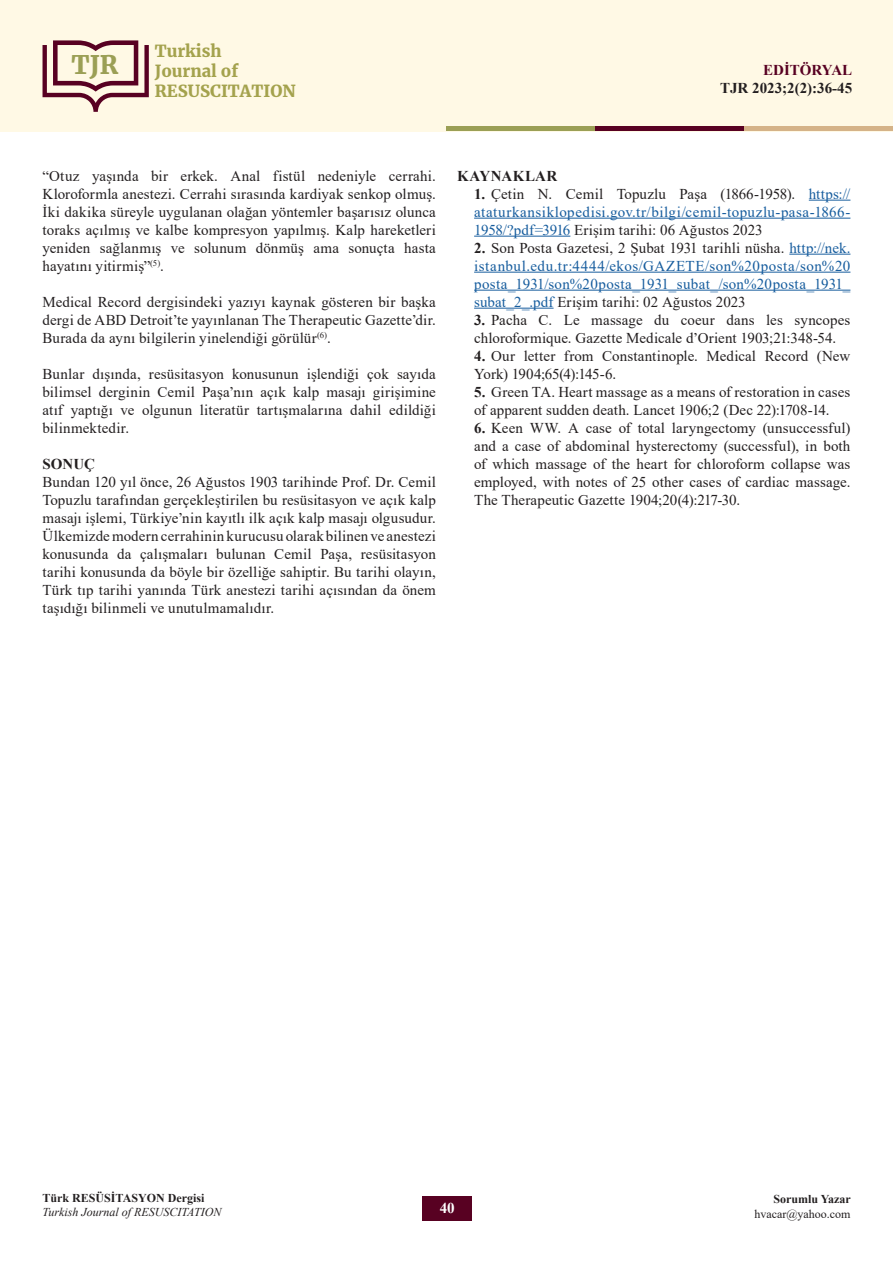
<style>
.page{position:relative;width:893px;height:1263px;background:#fff}
.page>*{position:absolute;margin:0;border:0;box-sizing:border-box;transform-origin:0 0}
.t1{font:900 25.35px "Merriweather";color:#9b9f55}
.t2{font:900 16.5px/19.8px "Merriweather";color:#a4a24d}
.t3{font:15px/18px "Times New Roman";letter-spacing:.01em;color:#231f20;text-align:justify}
.t4{font:15px/18px "Times New Roman";letter-spacing:.015em;color:#175d9e;text-align:justify}
.t5{font:700 15px "Times New Roman";color:#231f20}
.t6{font:700 15px "Times New Roman";color:#580122}
.t7{font:700 15px "Times New Roman";letter-spacing:.03em;color:#231f20}
.t8{font:700 15px "Times New Roman";color:#fff}
.t9{font:700 12px "Times New Roman";color:#231f20}
.t10{font:italic 12px "Times New Roman";color:#231f20}
.t11{font:12px "Times New Roman";color:#231f20}
.s1{font-weight:700;color:#231f20}
.s2{color:#231f20}
.s3{font-weight:700}
</style>
<div class="page">
<div style="left:0;top:0;width:893px;height:131px;background:#fff9e5"></div>
<svg style="left:43px;top:40px;width:106px;height:72px"></svg>
<div style="left:446px;top:126px;width:149px;height:5px;background:#9b9f55"></div>
<div style="left:595px;top:126px;width:149px;height:5px;background:#580122"></div>
<div style="left:744px;top:126px;width:149px;height:5px;background:#d5b388"></div>
<div style="left:422px;top:1196px;width:50px;height:24px;background:#580122"></div>
<hr style="left:809px;top:200px;width:41px;height:1px;background:#175d9e">
<hr style="left:474px;top:218px;width:376px;height:1px;background:#175d9e">
<hr style="left:474px;top:236px;width:96px;height:1px;background:#175d9e">
<hr style="left:789px;top:254px;width:61px;height:1px;background:#175d9e">
<hr style="left:474px;top:272px;width:376px;height:1px;background:#175d9e">
<hr style="left:474px;top:290px;width:376px;height:1px;background:#175d9e">
<hr style="left:474px;top:308px;width:80px;height:1px;background:#175d9e">
<h1 class="t1" style="left:72px;top:47px;width:48px">TJR</h1>
<p class="t2" style="left:155px;top:41px;width:142px">Turkish<br>Journal of<br>RESUSCITATION</p>
<p class="t6" style="left:763px;top:59px;width:90px">EDİTÖRYAL</p>
<p class="t5" style="left:720px;top:77px;width:134px">TJR 2023;2(2):36-45</p>
<p class="t3" style="left:43px;top:166px;width:395px">“Otuz yaşında bir erkek. Anal fistül nedeniyle cerrahi.<br>Kloroformla anestezi. Cerrahi sırasında kardiyak senkop olmuş.<br>İki dakika süreyle uygulanan olağan yöntemler başarısız olunca toraks açılmış ve kalbe kompresyon yapılmış. Kalp hareketleri yeniden sağlanmış ve solunum dönmüş ama sonuçta hasta hayatını yitirmiş”<sup>(5)</sup>.</p>
<p class="t3" style="left:43px;top:292px;width:395px">Medical Record dergisindeki yazıyı kaynak gösteren bir başka dergi de ABD Detroit’te yayınlanan The Therapeutic Gazette’dir.<br>Burada da aynı bilgilerin yinelendiği görülür<sup>(6)</sup>.</p>
<p class="t3" style="left:43px;top:364px;width:395px">Bunlar dışında, resüsitasyon konusunun işlendiği çok sayıda bilimsel derginin Cemil Paşa’nın açık kalp masajı girişimine atıf yaptığı ve olgunun literatür tartışmalarına dahil edildiği bilinmektedir.</p>
<p class="t5" style="left:43px;top:453px;width:54px">SONUÇ</p>
<p class="t3" style="left:43px;top:472px;width:395px">Bundan 120 yıl önce, 26 Ağustos 1903 tarihinde Prof. Dr. Cemil Topuzlu tarafından gerçekleştirilen bu resüsitasyon ve açık kalp masajı işlemi, Türkiye’nin kayıtlı ilk açık kalp masajı olgusudur.<br>Ülkemizde modern cerrahinin kurucusu olarak bilinen ve anestezi konusunda da çalışmaları bulunan Cemil Paşa, resüsitasyon tarihi konusunda da böyle bir özelliğe sahiptir. Bu tarihi olayın, Türk tıp tarihi yanında Türk anestezi tarihi açısından da önem taşıdığı bilinmeli ve unutulmamalıdır.</p>
<p class="t7" style="left:457px;top:165px;width:102px">KAYNAKLAR</p>
<p class="t4" style="left:474px;top:184px;width:378px"><span class="s1">1.</span> <span class="s2">Çetin N. Cemil Topuzlu Paşa (1866-1958).</span> https:// ataturkansiklopedisi.gov.tr/bilgi/cemil-topuzlu-pasa-1866- 1958/?pdf=3916 <span class="s2">Erişim tarihi: 06 Ağustos 2023</span></p>
<p class="t4" style="left:474px;top:238px;width:378px"><span class="s1">2.</span> <span class="s2">Son Posta Gazetesi, 2 Şubat 1931 tarihli nüsha.</span> http://nek. istanbul.edu.tr:4444/ekos/GAZETE/son%20posta/son%20 posta_1931/son%20posta_1931_subat_/son%20posta_1931_ subat_2_.pdf <span class="s2">Erişim tarihi: 02 Ağustos 2023</span></p>
<p class="t3" style="left:474px;top:310px;width:378px"><span class="s3">3.</span> Pacha C. Le massage du coeur dans les syncopes chloroformique. Gazette Medicale d’Orient 1903;21:348-54.</p>
<p class="t3" style="left:474px;top:346px;width:378px"><span class="s3">4.</span> Our letter from Constantinople. Medical Record (New<br>York) 1904;65(4):145-6.</p>
<p class="t3" style="left:474px;top:382px;width:378px"><span class="s3">5.</span> Green TA. Heart massage as a means of restoration in cases of apparent sudden death. Lancet 1906;2 (Dec 22):1708-14.</p>
<p class="t3" style="left:474px;top:418px;width:378px"><span class="s3">6.</span> Keen WW. A case of total laryngectomy (unsuccessful) and a case of abdominal hysterectomy (successful), in both of which massage of the heart for chloroform collapse was employed, with notes of 25 other cases of cardiac massage.<br>The Therapeutic Gazette 1904;20(4):217-30.</p>
<p class="t9" style="left:43px;top:1189px;width:163px">Türk RESÜSİTASYON Dergisi</p>
<p class="t10" style="left:43px;top:1204px;width:181px">Turkish Journal of RESUSCITATION</p>
<p class="t8" style="left:440px;top:1197px;width:16px">40</p>
<p class="t9" style="left:773px;top:1191px;width:79px">Sorumlu Yazar</p>
<p class="t11" style="left:754px;top:1205px;width:98px">hvacar@yahoo.com</p>
</div>
